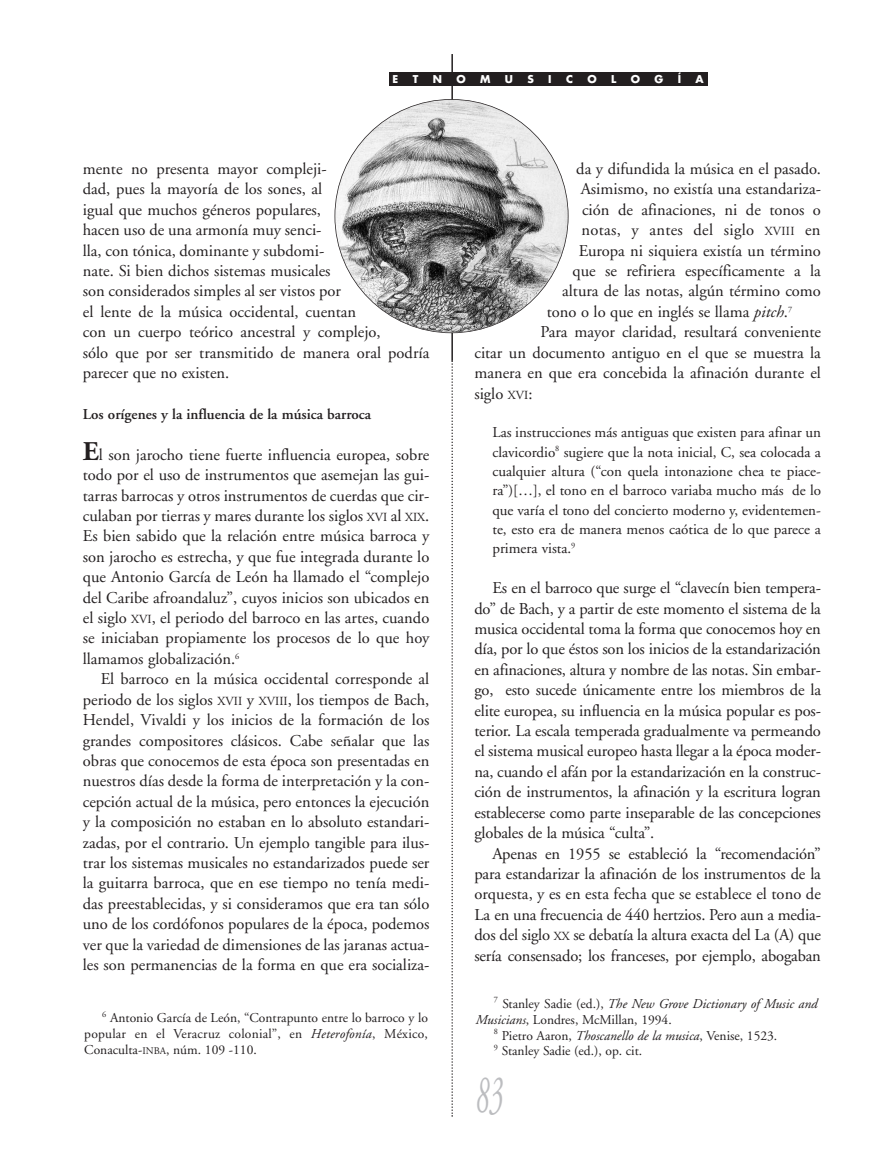
<style>
.page{position:relative;width:893px;height:1170px;background:#fff}
.page>*{position:absolute;margin:0;border:0;box-sizing:border-box;transform-origin:0 0}
.t1{font:italic 54px "Adobe Garamond";color:#bcbdc0;scale:.5 1}
.t2{font:16.5px/20.4px "Adobe Garamond";color:#231f20;text-align:justify}
.t3{font:16.5px "Adobe Garamond";letter-spacing:.02em;color:#231f20}
.t4{font:15px/19.4px "Adobe Garamond";color:#231f20;text-align:justify}
.t5{font:600 15px "Adobe Garamond";color:#231f20}
.t6{font:13.5px/15.9px "Adobe Garamond";color:#231f20;text-align:justify}
.t7{font:italic 13.5px "Adobe Garamond";color:#231f20}
.t8{font:700 10.5px "Futura";color:#fff}
.s1{font-weight:700;font-size:27px}
.s2{font-size:12.3px}
.s3{font-style:italic}
.s4{font-size:10.2px}
.s5{font-style:normal}
</style>
<div class="page">
<hr style="left:451px;top:54px;width:2px;height:306px;background:#231f20">
<svg style="left:451px;top:360px;width:2px;height:756px"></svg>
<div style="left:389px;top:72px;width:318px;height:14px;background:#231f20"></div>
<img style="left:335px;top:99px;width:233px;height:234px;border-radius:50%">
<p class="t8" style="left:393px;top:74px;width:7px">E</p>
<p class="t8" style="left:413px;top:74px;width:7px">T</p>
<p class="t8" style="left:433px;top:74px;width:11px">N</p>
<p class="t8" style="left:456px;top:74px;width:11px">O</p>
<p class="t8" style="left:480px;top:74px;width:12px">M</p>
<p class="t8" style="left:505px;top:74px;width:10px">U</p>
<p class="t8" style="left:527px;top:74px;width:8px">S</p>
<p class="t8" style="left:548px;top:74px;width:5px">I</p>
<p class="t8" style="left:566px;top:74px;width:8px">C</p>
<p class="t8" style="left:587px;top:74px;width:11px">O</p>
<p class="t8" style="left:611px;top:74px;width:7px">L</p>
<p class="t8" style="left:631px;top:74px;width:11px">O</p>
<p class="t8" style="left:654px;top:74px;width:10px">G</p>
<p class="t8" style="left:678px;top:74px;width:5px">Í</p>
<p class="t8" style="left:695px;top:74px;width:10px">A</p>
<p class="t2" style="left:83px;top:160px;width:348px;text-align:left">mente no presenta mayor compleji-<br>dad, pues la mayoría de los sones, al<br>igual que muchos géneros populares,<br>hacen uso de una armonía muy senci-<br>lla, con tónica, dominante y subdomi-<br>nate. Si bien dichos sistemas musicales<br>son considerados simples al ser vistos por<br>el lente de la música occidental, cuentan<br>con un cuerpo teórico ancestral y complejo,<br>sólo que por ser transmitido de manera oral podría parecer que no existen.</p>
<p class="t5" style="left:83px;top:408px;width:290px">Los orígenes y la influencia de la música barroca</p>
<p class="t2" style="left:83px;top:445px;width:348px"><span class="s1">E</span>l son jarocho tiene fuerte influencia europea, sobre todo por el uso de instrumentos que asemejan las gui&shy;tarras barrocas y otros instrumentos de cuerdas que cir&shy;culaban por tierras y mares durante los siglos <span class="s2">XVI</span> al <span class="s2">XIX</span>.<br>Es bien sabido que la relación entre música barroca y son jarocho es estrecha, y que fue integrada durante lo que Antonio García de León ha llamado el “complejo del Caribe afroandaluz”, cuyos inicios son ubicados en el siglo <span class="s2">XVI</span>, el periodo del barroco en las artes, cuando se iniciaban propiamente los procesos de lo que hoy llamamos globalización.<sup>6</sup></p>
<p class="t2" style="left:83px;top:670px;width:348px;text-indent:18px">El barroco en la música occidental corresponde al periodo de los siglos <span class="s2">XVII</span> y <span class="s2">XVIII</span>, los tiempos de Bach, Hendel, Vivaldi y los inicios de la formación de los grandes compositores clásicos. Cabe señalar que las obras que conocemos de esta época son presentadas en nuestros días desde la forma de interpretación y la con&shy;cepción actual de la música, pero entonces la ejecución y la composición no estaban en lo absoluto estandari&shy;zadas, por el contrario. Un ejemplo tangible para ilus&shy;trar los sistemas musicales no estandarizados puede ser la guitarra barroca, que en ese tiempo no tenía medi&shy;das preestablecidas, y si consideramos que era tan sólo uno de los cordófonos populares de la época, podemos ver que la variedad de dimensiones de las jaranas actua&shy;les son permanencias de la forma en que era socializa-</p>
<p class="t6" style="left:84px;top:1010px;width:345px;text-indent:18px"><sup>6</sup> Antonio García de León, “Contrapunto entre lo barroco y lo popular en el Veracruz colonial”, en <span class="s3">Heterofonía</span>, México, Conaculta-<span class="s4">INBA</span>, núm. 109 -110.</p>
<p class="t2" style="left:576px;top:160px;width:246px">da y difundida la música en el pasado.</p>
<p class="t2" style="left:581px;top:180px;width:242px">Asimismo, no existía una estandariza-</p>
<p class="t2" style="left:582px;top:201px;width:240px">ción de afinaciones, ni de tonos o</p>
<p class="t3" style="left:581px;top:223px;width:241px">notas, y antes del siglo <span class="s2">XVIII</span> en</p>
<p class="t2" style="left:579px;top:241px;width:244px">Europa ni siquiera existía un término</p>
<p class="t2" style="left:572px;top:262px;width:250px">que se refiriera específicamente a la</p>
<p class="t2" style="left:562px;top:282px;width:260px">altura de las notas, algún término como</p>
<p class="t2" style="left:547px;top:303px;width:247px">tono o lo que en inglés se llama <span class="s3">pitch</span>.<sup>7</sup></p>
<p class="t2" style="left:540px;top:323px;width:282px">Para mayor claridad, resultará conveniente</p>
<p class="t2" style="left:474px;top:343px;width:348px">citar un documento antiguo en el que se muestra la</p>
<p class="t2" style="left:474px;top:364px;width:348px">manera en que era concebida la afinación durante el</p>
<p class="t2" style="left:474px;top:384px;width:60px">siglo <span class="s2">XVI</span>:</p>
<p class="t4" style="left:492px;top:424px;width:330px">Las instrucciones más antiguas que existen para afinar un clavicordio<sup>8</sup> sugiere que la nota inicial, C, sea colocada a cualquier altura (“con quela intonazione chea te piace&shy;ra”)[…], el tono en el barroco variaba mucho más de lo que varía el tono del concierto moderno y, evidentemen&shy;te, esto era de manera menos caótica de lo que parece a primera vista.<sup>9</sup></p>
<p class="t2" style="left:474px;top:579px;width:348px;text-indent:18px">Es en el barroco que surge el “clavecín bien tempera&shy;do” de Bach, y a partir de este momento el sistema de la musica occidental toma la forma que conocemos hoy en día, por lo que éstos son los inicios de la estandarización en afinaciones, altura y nombre de las notas. Sin embar&shy;go, esto sucede únicamente entre los miembros de la elite europea, su influencia en la música popular es pos&shy;terior. La escala temperada gradualmente va permeando el sistema musical europeo hasta llegar a la época moder&shy;na, cuando el afán por la estandarización en la construc&shy;ción de instrumentos, la afinación y la escritura logran establecerse como parte inseparable de las concepciones globales de la música “culta”.</p>
<p class="t2" style="left:474px;top:844px;width:348px;text-indent:18px">Apenas en 1955 se estableció la “recomendación” para estandarizar la afinación de los instrumentos de la orquesta, y es en esta fecha que se establece el tono de La en una frecuencia de 440 hertzios. Pero aun a media&shy;dos del siglo <span class="s2">XX</span> se debatía la altura exacta del La (A) que sería consensado; los franceses, por ejemplo, abogaban</p>
<p class="t7" style="left:494px;top:997px;width:325px"><sup>7</sup> <span class="s5">Stanley Sadie (ed.),</span> The New Grove Dictionary of Music and</p>
<p class="t6" style="left:476px;top:1012px;width:197px"><span class="s3">Musicians</span>, Londres, McMillan, 1994.</p>
<p class="t6" style="left:494px;top:1028px;width:285px"><sup>8</sup> Pietro Aaron, <span class="s3">Thoscanello de la musica</span>, Venise, 1523.</p>
<p class="t6" style="left:494px;top:1044px;width:150px"><sup>9</sup> Stanley Sadie (ed.), op. cit.</p>
<h1 class="t1" style="left:476px;top:1073px;width:55px">83</h1>
</div>
